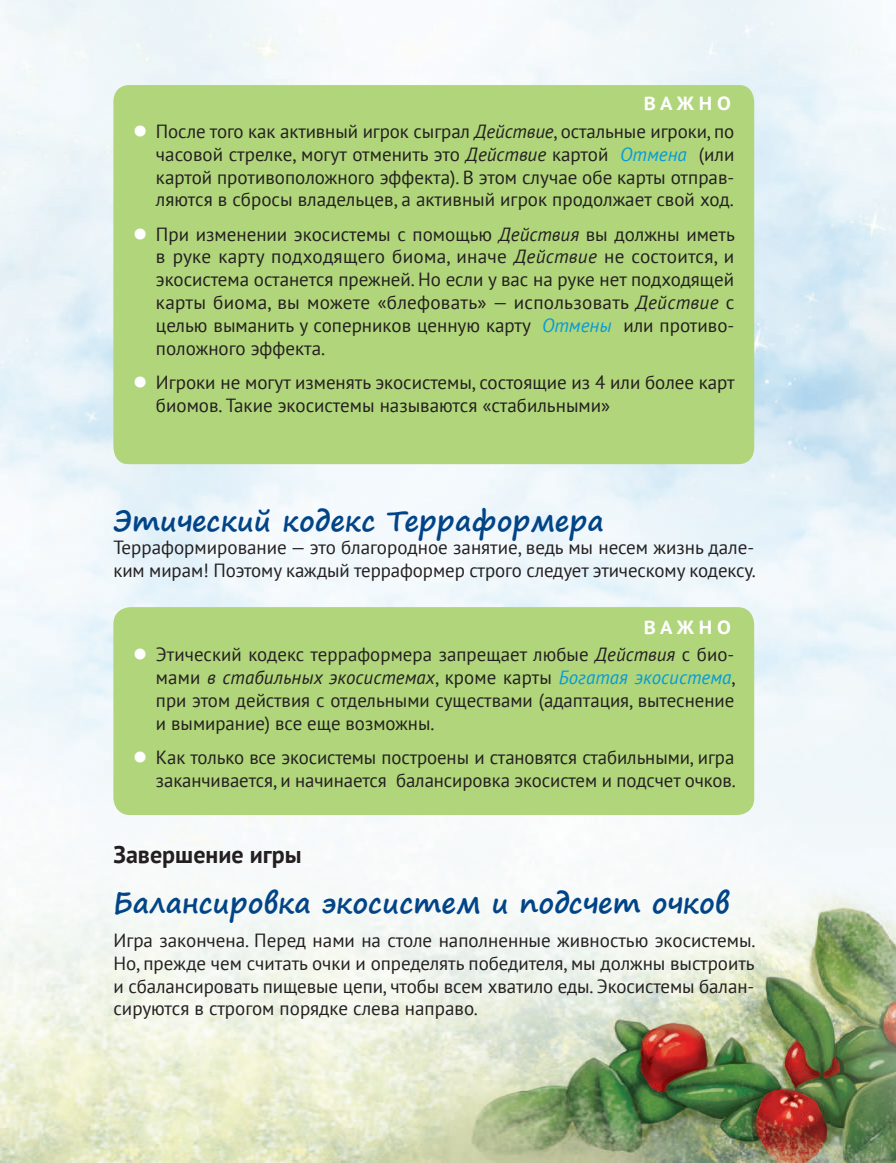
<style>
.page{position:relative;width:896px;height:1163px;background:#fff}
.page>*{position:absolute;margin:0;border:0;box-sizing:border-box;transform-origin:0 0}
.t1{font:700 28px "Segoe Print";color:#014487}
.t2{font:700 24px "PT Sans";color:#231f20}
.t3{font:19px/22.8px "PT Sans";color:#231f20;text-align:justify}
.t4{font:700 19px "PT Sans Caption";color:#fff}
.s1{font-style:italic}
.s2{font-style:italic;color:#069bda}
</style>
<div class="page">
<img style="left:0;top:0;width:896px;height:1162px">
<div style="left:113px;top:85px;width:641px;height:379px;background:#b0d57a"></div>
<div style="left:113px;top:607px;width:641px;height:207px;background:#b0d57a;border-radius:17px"></div>
<svg style="left:135px;top:125px;width:11px;height:12px"></svg>
<svg style="left:135px;top:228px;width:11px;height:11px"></svg>
<svg style="left:135px;top:376px;width:11px;height:11px"></svg>
<p class="t4" style="left:644px;top:90px;width:89px">В А Ж Н О</p>
<p class="t3" style="left:156px;top:119px;width:580px">После того как активный игрок сыграл <span class="s1">Действие</span>, остальные игроки, по часовой стрелке, могут отменить это <span class="s1">Действие</span> картой <span class="s2">Отмена</span> (или картой противоположного эффекта). В этом случае обе карты отправ&shy;ляются в сбросы владельцев, а активный игрок продолжает свой ход.</p>
<p class="t3" style="left:156px;top:222px;width:580px">При изменении экосистемы с помощью <span class="s1">Действия</span> вы должны иметь в руке карту подходящего биома, иначе <span class="s1">Действие</span> не состоится, и экосистема останется прежней. Но если у вас на руке нет подходящей карты биома, вы можете «блефовать» — использовать <span class="s1">Действие</span> с целью выманить у соперников ценную карту <span class="s2">Отмены</span> или противо&shy;положного эффекта.</p>
<p class="t3" style="left:156px;top:370px;width:580px">Игроки не могут изменять экосистемы, состоящие из 4 или более карт биомов. Такие экосистемы называются «стабильными»</p>
<h1 class="t1" style="left:113px;top:495px;width:492px">Этический кодекс Терраформера</h1>
<p class="t3" style="left:113px;top:535px;width:644px">Терраформирование — это благородное занятие, ведь мы несем жизнь дале&shy;ким мирам! Поэтому каждый терраформер строго следует этическому кодексу.</p>
<p class="t4" style="left:644px;top:615px;width:89px">В А Ж Н О</p>
<p class="t3" style="left:156px;top:642px;width:581px">Этический кодекс терраформера запрещает любые <span class="s1">Действия</span> с био&shy;мами <span class="s1">в стабильных экосистемах</span>, кроме карты <span class="s2">Богатая экосистема</span>, при этом действия с отдельными существами (адаптация, вытеснение и вымирание) все еще возможны.</p>
<p class="t3" style="left:156px;top:745px;width:581px">Как только все экосистемы построены и становятся стабильными, игра заканчивается, и начинается балансировка экосистем и подсчет очков.</p>
<p class="t2" style="left:113px;top:838px;width:190px">Завершение игры</p>
<h1 class="t1" style="left:113px;top:877px;width:617px">Балансировка экосистем и подсчет очков</h1>
<p class="t3" style="left:113px;top:928px;width:644px">Игра закончена. Перед нами на столе наполненные живностью экосистемы.<br>Но, прежде чем считать очки и определять победителя, мы должны выстроить и сбалансировать пищевые цепи, чтобы всем хватило еды. Экосистемы балан&shy;сируются в строгом порядке слева направо.</p>
</div>
